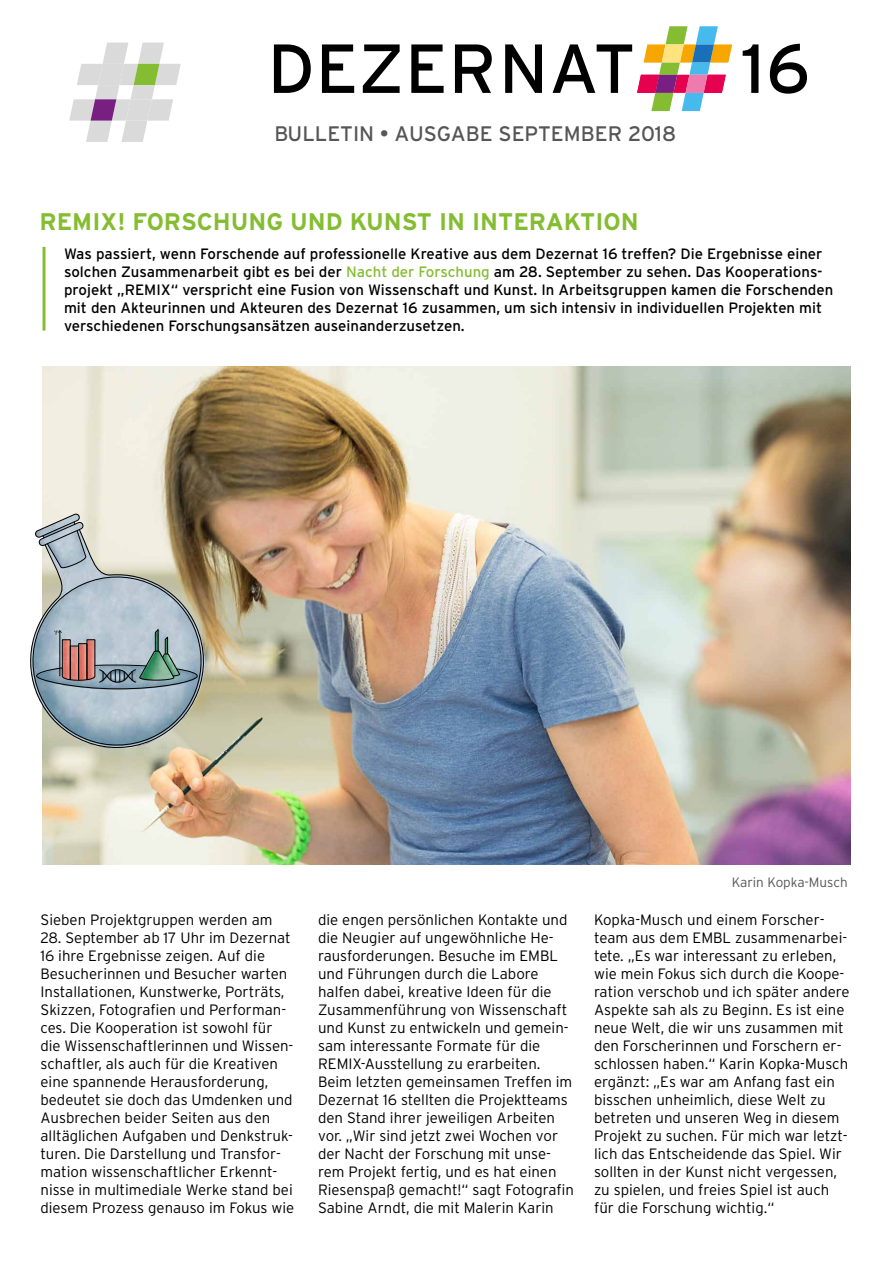
<style>
.page{position:relative;width:893px;height:1263px;background:#fff}
.page>*{position:absolute;margin:0;border:0;box-sizing:border-box;transform-origin:0 0}
.t1{font:700 24px "Interstate";color:#85bd32}
.t2{font:21px "Interstate";color:#565656}
.t3{font:300 15px/18px "Interstate";color:#000}
.t4{font:15px/18px "Interstate";color:#000}
.t5{font:300 13.5px "Interstate";color:#565656}
.s1{color:#85bd32}
</style>
<div class="page">
<svg style="left:274px;top:44px;width:37px;height:49px"></svg>
<svg style="left:322px;top:44px;width:32px;height:49px"></svg>
<svg style="left:363px;top:44px;width:37px;height:49px"></svg>
<svg style="left:411px;top:44px;width:33px;height:49px"></svg>
<svg style="left:455px;top:44px;width:37px;height:49px"></svg>
<svg style="left:505px;top:44px;width:37px;height:49px"></svg>
<svg style="left:743px;top:44px;width:15px;height:49px"></svg>
<svg style="left:770px;top:44px;width:37px;height:50px"></svg>
<svg style="left:553px;top:26px;width:179px;height:85px"></svg>
<hr style="left:43px;top:247px;width:3px;height:84px;background:#85bd32">
<svg style="left:69px;top:43px;width:112px;height:99px"></svg>
<img style="left:43px;top:367px;width:807px;height:497px">
<img style="left:30px;top:513px;width:186px;height:247px">
<h2 class="t2" style="left:274px;top:121px;width:403px">BULLETIN • AUSGABE SEPTEMBER 2018</h2>
<h1 class="t1" style="left:40px;top:207px;width:601px">REMIX! FORSCHUNG UND KUNST IN INTERAKTION</h1>
<p class="t4" style="left:64px;top:244px;width:771px">Was passiert, wenn Forschende auf professionelle Kreative aus dem Dezernat 16 treffen? Die Ergebnisse einer solchen Zusammenarbeit gibt es bei der <span class="s1">Nacht der Forschung</span> am 28. September zu sehen. Das Kooperations&shy;projekt „REMIX“ verspricht eine Fusion von Wissenschaft und Kunst. In Arbeitsgruppen kamen die Forschenden mit den Akteurinnen und Akteuren des Dezernat 16 zusammen, um sich intensiv in individuellen Projekten mit verschiedenen Forschungsansätzen auseinanderzusetzen.</p>
<p class="t3" style="left:40px;top:910px;width:234px">Sieben Projektgruppen werden am</p>
<p class="t3" style="left:40px;top:928px;width:255px">28. September ab 17 Uhr im Dezernat 16 ihre Ergebnisse zeigen. Auf die Besucherinnen und Besucher warten Installationen, Kunstwerke, Porträts, Skizzen, Fotografien und Performan&shy;ces. Die Kooperation ist sowohl für die Wissenschaftlerinnen und Wissen&shy;schaftler, als auch für die Kreativen eine spannende Herausforderung, bedeutet sie doch das Umdenken und Ausbrechen beider Seiten aus den alltäglichen Aufgaben und Denkstruk&shy;turen. Die Darstellung und Transfor&shy;mation wissenschaftlicher Erkennt&shy;nisse in multimediale Werke stand bei diesem Prozess genauso im Fokus wie</p>
<p class="t3" style="left:318px;top:910px;width:257px">die engen persönlichen Kontakte und die Neugier auf ungewöhnliche He&shy;rausforderungen. Besuche im EMBL und Führungen durch die Labore halfen dabei, kreative Ideen für die Zusammenführung von Wissenschaft und Kunst zu entwickeln und gemein&shy;sam interessante Formate für die REMIX-Ausstellung zu erarbeiten.<br>Beim letzten gemeinsamen Treffen im Dezernat 16 stellten die Projektteams den Stand ihrer jeweiligen Arbeiten vor. „Wir sind jetzt zwei Wochen vor der Nacht der Forschung mit unse&shy;rem Projekt fertig, und es hat einen Riesenspaß gemacht!“ sagt Fotografin Sabine Arndt, die mit Malerin Karin</p>
<p class="t5" style="left:732px;top:874px;width:118px">Karin Kopka-Musch</p>
<p class="t3" style="left:594px;top:910px;width:257px">Kopka-Musch und einem Forscher&shy;team aus dem EMBL zusammenarbei&shy;tete. „Es war interessant zu erleben, wie mein Fokus sich durch die Koope&shy;ration verschob und ich später andere Aspekte sah als zu Beginn. Es ist eine neue Welt, die wir uns zusammen mit den Forscherinnen und Forschern er&shy;schlossen haben.“ Karin Kopka-Musch ergänzt: „Es war am Anfang fast ein bisschen unheimlich, diese Welt zu betreten und unseren Weg in diesem Projekt zu suchen. Für mich war letzt&shy;lich das Entscheidende das Spiel. Wir sollten in der Kunst nicht vergessen, zu spielen, und freies Spiel ist auch für die Forschung wichtig.“</p>
</div>
